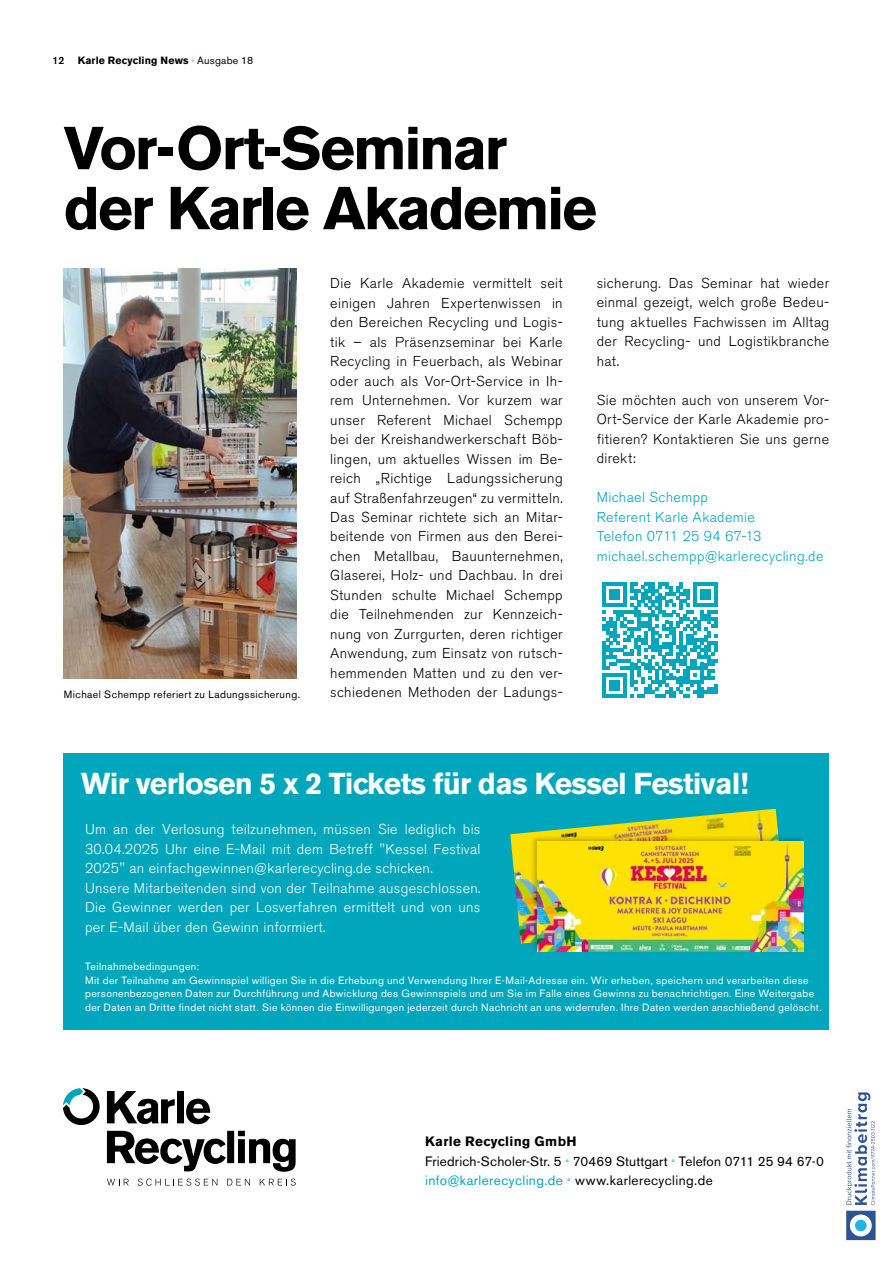
<style>
.page{position:relative;width:893px;height:1263px;background:#fff}
.page>*{position:absolute;margin:0;border:0;box-sizing:border-box;transform-origin:0 0}
.t1{font:700 60px/60px "Akzidenz Grotesk BE";letter-spacing:-.04em;color:#000}
.t2{font:700 30px "Akzidenz Grotesk BE";letter-spacing:-.025em;color:#fff}
.t3{font:300 14.25px/19.5px "Akzidenz Grotesk BE";letter-spacing:.025em;color:#000;text-align:justify}
.t4{font:300 14.25px/19.5px "Akzidenz Grotesk BE";letter-spacing:.02em;color:#fff}
.t5{font:300 14.25px/19.5px "Akzidenz Grotesk BE";letter-spacing:.025em;color:#00a6bb}
.t6{font:13.5px/19.5px "Akzidenz Grotesk BE";letter-spacing:.015em;color:#000}
.t7{font:10.5px/13.5px "Akzidenz Grotesk BE";letter-spacing:.035em;color:#fff}
.t8{font:10.5px "Akzidenz Grotesk BE";letter-spacing:.04em;color:#000}
.t9{font:700 10.5px "Akzidenz Grotesk BE";letter-spacing:.015em;color:#000}
.t10{font:500 10.5px "Akzidenz Grotesk BE";color:#000}
.s1{font-weight:400;color:#00a6bb}
.s2{font-weight:400}
.s3{font-weight:700}
.s4{color:#00a6bb}
</style>
<div class="page">
<div style="left:64px;top:753px;width:765px;height:276px;background:#00a6bb"></div>
<img style="left:64px;top:268px;width:232px;height:410px">
<svg style="left:107px;top:1179px;width:22px;height:6px"></svg>
<svg style="left:138px;top:1178px;width:79px;height:7px"></svg>
<svg style="left:227px;top:1179px;width:23px;height:6px"></svg>
<svg style="left:260px;top:1178px;width:36px;height:7px"></svg>
<svg style="left:107px;top:1091px;width:189px;height:81px"></svg>
<svg style="left:63px;top:1088px;width:37px;height:37px"></svg>
<svg style="left:846px;top:1211px;width:30px;height:29px"></svg>
<div style="left:855px;top:1220px;width:12px;height:11px;background:#22b4e8;border-radius:50%"></div>
<svg style="left:846px;top:1092px;width:29px;height:113px"></svg>
<svg style="left:602px;top:582px;width:116px;height:115px"></svg>
<img style="left:510px;top:809px;width:269px;height:134px">
<div style="left:531px;top:835px;width:275px;height:118px;background:#000;opacity:.25"></div>
<img style="left:537px;top:841px;width:267px;height:110px">
<p class="t10" style="left:52px;top:54px;width:13px">12</p>
<p class="t9" style="left:78px;top:54px;width:177px">Karle Recycling News <span class="s1">˚</span> <span class="s2">Ausgabe 18</span></p>
<h1 class="t1" style="left:64px;top:119px;width:535px">Vor-Ort-Seminar der Karle Akademie</h1>
<p class="t8" style="left:64px;top:688px;width:238px">Michael Schempp referiert zu Ladungssicherung.</p>
<p class="t3" style="left:330px;top:274px;width:234px">Die Karle Akademie vermittelt seit einigen Jahren Expertenwissen in den Bereichen Recycling und Logis&shy;tik – als Präsenzseminar bei Karle Recycling in Feuerbach, als Webinar oder auch als Vor-Ort-Service in Ih&shy;rem Unternehmen. Vor kurzem war unser Referent Michael Schempp bei der Kreishandwerkerschaft Böb&shy;lingen, um aktuelles Wissen im Be&shy;reich „Richtige Ladungssicherung auf Straßenfahrzeugen“ zu vermitteln.<br>Das Seminar richtete sich an Mitar&shy;beitende von Firmen aus den Berei&shy;chen Metallbau, Bauunternehmen, Glaserei, Holz- und Dachbau. In drei Stunden schulte Michael Schempp die Teilnehmenden zur Kennzeich&shy;nung von Zurrgurten, deren richtiger Anwendung, zum Einsatz von rutsch&shy;hemmenden Matten und zu den ver&shy;schiedenen Methoden der Ladungs-</p>
<p class="t3" style="left:597px;top:273px;width:234px">sicherung. Das Seminar hat wieder einmal gezeigt, welch große Bedeu&shy;tung aktuelles Fachwissen im Alltag der Recycling- und Logistikbranche hat.</p>
<p class="t3" style="left:597px;top:390px;width:234px">Sie möchten auch von unserem Vor-Ort-Service der Karle Akademie pro&shy;fitieren? Kontaktieren Sie uns gerne direkt:</p>
<p class="t5" style="left:597px;top:488px;width:228px">Michael Schempp<br>Referent Karle Akademie<br>Telefon 0711 25 94 67-13 michael.schempp@karlerecycling.de</p>
<h2 class="t2" style="left:81px;top:766px;width:669px">Wir verlosen 5 x 2 Tickets für das Kessel Festival!</h2>
<p class="t4" style="left:85px;top:820px;width:397px">Um an der Verlosung teilzunehmen, müssen Sie lediglich bis 30.04.2025 Uhr eine E-Mail mit dem Betreff "Kessel Festival 2025" an einfachgewinnen@karlerecycling.de schicken.<br>Unsere Mitarbeitenden sind von der Teilnahme ausgeschlossen.<br>Die Gewinner werden per Losverfahren ermittelt und von uns per E-Mail über den Gewinn informiert.</p>
<p class="t7" style="left:85px;top:960px;width:738px">Teilnahmebedingungen:<br>Mit der Teilnahme am Gewinnspiel willigen Sie in die Erhebung und Verwendung Ihrer E-Mail-Adresse ein. Wir erheben, speichern und verarbeiten diese personenbezogenen Daten zur Durchführung und Abwicklung des Gewinnspiels und um Sie im Falle eines Gewinns zu benachrichtigen. Eine Weitergabe der Daten an Dritte findet nicht statt. Sie können die Einwilligungen jederzeit durch Nachricht an uns widerrufen. Ihre Daten werden anschließend gelöscht.</p>
<p class="t6" style="left:425px;top:1132px;width:400px"><span class="s3">Karle Recycling GmbH<br></span>Friedrich-Scholer-Str. 5 <span class="s4">˚</span> 70469 Stuttgart <span class="s4">˚</span> Telefon 0711 25 94 67-0 <span class="s4">info@karlerecycling.de ˚</span> www.karlerecycling.de</p>
</div>
